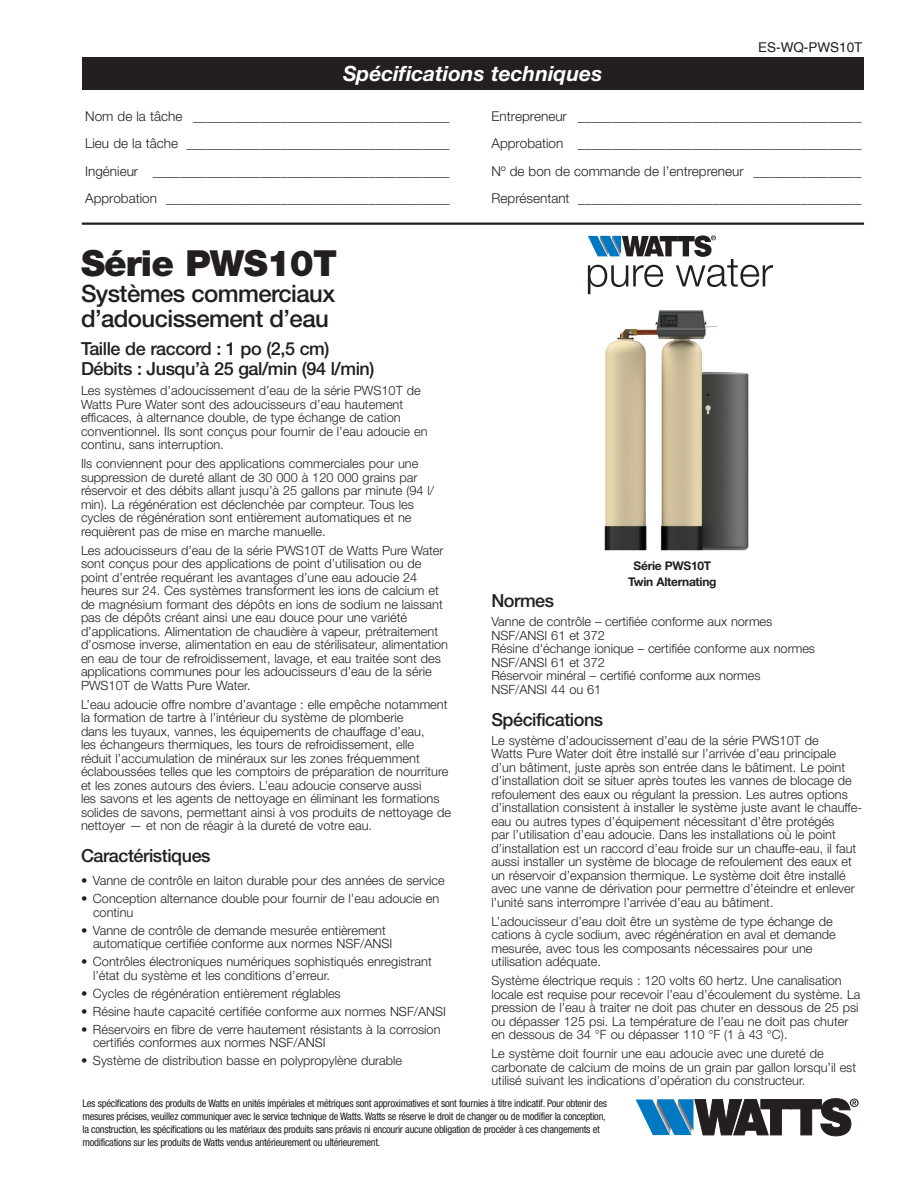
<style>
.page{position:relative;width:918px;height:1188px;background:#fff}
.page>*{position:absolute;margin:0;border:0;box-sizing:border-box;transform-origin:0 0}
._1_Head{font:900 36px "Helvetica Neue LT Std";letter-spacing:-.025em;color:#231f20}
._2_Head{font:500 24px/25.5px "Helvetica Neue LT Std";letter-spacing:-.025em;color:#231f20}
.Black_Box_Text{font:italic 700 21px "Helvetica Neue LT Std";color:#fff}
.Subhead_1{font:500 18px/19.5px "Helvetica Neue LT Std";letter-spacing:-.025em;color:#231f20}
._3_Head{font:500 18px "Helvetica Neue LT Std";letter-spacing:-.025em;color:#231f20}
.t1{font:300 13.5px "Helvetica Neue LT Std";color:#231f20}
.t2{font:13.5px "Helvetica";color:#231f20}
.body{font:300 12.75px/13.5px "Helvetica Neue LT Std";color:#231f20}
.Bulleted_text{font:300 12.75px/13.5px "Helvetica Neue LT Std";color:#231f20}
.Captions{font:700 12px/16.5px "Helvetica Neue LT Std";letter-spacing:-.025em;color:#231f20;text-align:center}
.Disclaimer{font:condensed 10.5px/13.2px "Helvetica Neue LT Std";letter-spacing:-.025em;color:#231f20}
</style>
<div class="page">
<img style="left:604px;top:310px;width:145px;height:241px">
<div style="left:82px;top:57px;width:781px;height:32px;background:#231f20"></div>
<hr style="left:82px;top:223px;width:782px;height:2px;background:#231f20">
<svg style="left:636px;top:1098px;width:223px;height:38px"></svg>
<svg style="left:588px;top:235px;width:185px;height:59px"></svg>
<p class="Black_Box_Text" style="left:343px;top:60px;width:261px">Spécifications techniques</p>
<p class="t2" style="left:758px;top:39px;width:106px">ES-WQ-PWS10T</p>
<p class="t1" style="left:85px;top:108px;width:366px">Nom de la tâche ______________________________________</p>
<p class="t1" style="left:492px;top:108px;width:371px">Entrepreneur __________________________________________</p>
<p class="t1" style="left:85px;top:135px;width:366px">Lieu de la tâche _______________________________________</p>
<p class="t1" style="left:492px;top:135px;width:371px">Approbation __________________________________________</p>
<p class="t1" style="left:85px;top:163px;width:366px">Ingénieur ____________________________________________</p>
<p class="t1" style="left:492px;top:163px;width:371px">Nº de bon de commande de l’entrepreneur ________________</p>
<p class="t1" style="left:85px;top:190px;width:366px">Approbation __________________________________________</p>
<p class="t1" style="left:492px;top:190px;width:371px">Représentant __________________________________________</p>
<p class="_1_Head" style="left:81px;top:242px;width:258px">Série PWS10T</p>
<p class="_2_Head" style="left:81px;top:280px;width:256px">Systèmes commerciaux d’adoucissement d’eau</p>
<p class="Subhead_1" style="left:81px;top:339px;width:295px">Taille de raccord : 1 po (2,5 cm)<br>Débits : Jusqu’à 25 gal/min (94 l/min)</p>
<p class="body" style="left:81px;top:383px;width:348px">Les systèmes d’adoucissement d’eau de la série PWS10T de Watts Pure Water sont des adoucisseurs d’eau hautement efficaces, à alternance double, de type échange de cation conventionnel. Ils sont conçus pour fournir de l’eau adoucie en continu, sans interruption.</p>
<p class="body" style="left:81px;top:456px;width:355px">Ils conviennent pour des applications commerciales pour une suppression de dureté allant de 30 000 à 120 000 grains par réservoir et des débits allant jusqu’à 25 gallons par minute (94 l/ min). La régénération est déclenchée par compteur. Tous les cycles de régénération sont entièrement automatiques et ne requièrent pas de mise en marche manuelle.</p>
<p class="body" style="left:81px;top:543px;width:369px">Les adoucisseurs d’eau de la série PWS10T de Watts Pure Water sont conçus pour des applications de point d’utilisation ou de point d’entrée requérant les avantages d’une eau adoucie 24 heures sur 24. Ces systèmes transforment les ions de calcium et de magnésium formant des dépôts en ions de sodium ne laissant pas de dépôts créant ainsi une eau douce pour une variété d’applications. Alimentation de chaudière à vapeur, prétraitement d’osmose inverse, alimentation en eau de stérilisateur, alimentation en eau de tour de refroidissement, lavage, et eau traitée sont des applications communes pour les adoucisseurs d’eau de la série PWS10T de Watts Pure Water.</p>
<p class="body" style="left:81px;top:697px;width:372px">L’eau adoucie offre nombre d’avantage : elle empêche notamment la formation de tartre à l’intérieur du système de plomberie<br>dans les tuyaux, vannes, les équipements de chauffage d’eau,<br>les échangeurs thermiques, les tours de refroidissement, elle<br>réduit l’accumulation de minéraux sur les zones fréquemment éclaboussées telles que les comptoirs de préparation de nourriture et les zones autours des éviers. L’eau adoucie conserve aussi<br>les savons et les agents de nettoyage en éliminant les formations solides de savons, permettant ainsi à vos produits de nettoyage de nettoyer — et non de réagir à la dureté de votre eau.</p>
<p class="_3_Head" style="left:81px;top:845px;width:131px">Caractéristiques</p>
<p class="Bulleted_text" style="left:81px;top:874px;width:365px">• Vanne de contrôle en laiton durable pour des années de service</p>
<p class="Bulleted_text" style="left:93px;top:892px;width:348px;text-indent:-12px">• Conception alternance double pour fournir de l’eau adoucie en continu</p>
<p class="Bulleted_text" style="left:93px;top:923px;width:301px;text-indent:-12px">• Vanne de contrôle de demande mesurée entièrement automatique certifiée conforme aux normes NSF/ANSI</p>
<p class="Bulleted_text" style="left:93px;top:955px;width:340px;text-indent:-12px">• Contrôles électroniques numériques sophistiqués enregistrant l’état du système et les conditions d’erreur.</p>
<p class="Bulleted_text" style="left:81px;top:986px;width:261px">• Cycles de régénération entièrement réglables</p>
<p class="Bulleted_text" style="left:81px;top:1004px;width:366px">• Résine haute capacité certifiée conforme aux normes NSF/ANSI</p>
<p class="Bulleted_text" style="left:93px;top:1022px;width:349px;text-indent:-12px">• Réservoirs en fibre de verre hautement résistants à la corrosion certifiés conformes aux normes NSF/ANSI</p>
<p class="Bulleted_text" style="left:81px;top:1053px;width:323px">• Système de distribution basse en polypropylène durable</p>
<p class="Captions" style="left:628px;top:557px;width:90px">Série PWS10T<br>Twin Alternating</p>
<p class="_3_Head" style="left:491px;top:590px;width:64px">Normes</p>
<p class="body" style="left:491px;top:615px;width:325px">Vanne de contrôle – certifiée conforme aux normes NSF/ANSI 61 et 372<br>Résine d'échange ionique – certifiée conforme aux normes NSF/ANSI 61 et 372<br>Réservoir minéral – certifié conforme aux normes NSF/ANSI 44 ou 61</p>
<p class="_3_Head" style="left:491px;top:709px;width:113px">Spécifications</p>
<p class="body" style="left:491px;top:733px;width:372px">Le système d’adoucissement d’eau de la série PWS10T de<br>Watts Pure Water doit être installé sur l’arrivée d’eau principale d’un bâtiment, juste après son entrée dans le bâtiment. Le point d’installation doit se situer après toutes les vannes de blocage de refoulement des eaux ou régulant la pression. Les autres options d’installation consistent à installer le système juste avant le chauffe&shy;eau ou autres types d’équipement nécessitant d’être protégés<br>par l’utilisation d’eau adoucie. Dans les installations où le point d’installation est un raccord d’eau froide sur un chauffe-eau, il faut aussi installer un système de blocage de refoulement des eaux et un réservoir d’expansion thermique. Le système doit être installé avec une vanne de dérivation pour permettre d’éteindre et enlever l’unité sans interrompre l’arrivée d’eau au bâtiment.</p>
<p class="body" style="left:491px;top:914px;width:346px">L’adoucisseur d’eau doit être un système de type échange de cations à cycle sodium, avec régénération en aval et demande mesurée, avec tous les composants nécessaires pour une utilisation adéquate.</p>
<p class="body" style="left:491px;top:974px;width:371px">Système électrique requis : 120 volts 60 hertz. Une canalisation locale est requise pour recevoir l’eau d’écoulement du système. La pression de l’eau à traiter ne doit pas chuter en dessous de 25 psi ou dépasser 125 psi. La température de l’eau ne doit pas chuter en dessous de 34 °F ou dépasser 110 °F (1 à 43 °C).</p>
<p class="body" style="left:491px;top:1047px;width:366px">Le système doit fournir une eau adoucie avec une dureté de carbonate de calcium de moins de un grain par gallon lorsqu’il est utilisé suivant les indications d’opération du constructeur.</p>
<p class="Disclaimer" style="left:82px;top:1096px;width:526px">Les spécifications des produits de Watts en unités impériales et métriques sont approximatives et sont fournies à titre indicatif. Pour obtenir des mesures précises, veuillez communiquer avec le service technique de Watts. Watts se réserve le droit de changer ou de modifier la conception, la construction, les spécifications ou les matériaux des produits sans préavis ni encourir aucune obligation de procéder à ces changements et modifications sur les produits de Watts vendus antérieurement ou ultérieurement.</p>
</div>
